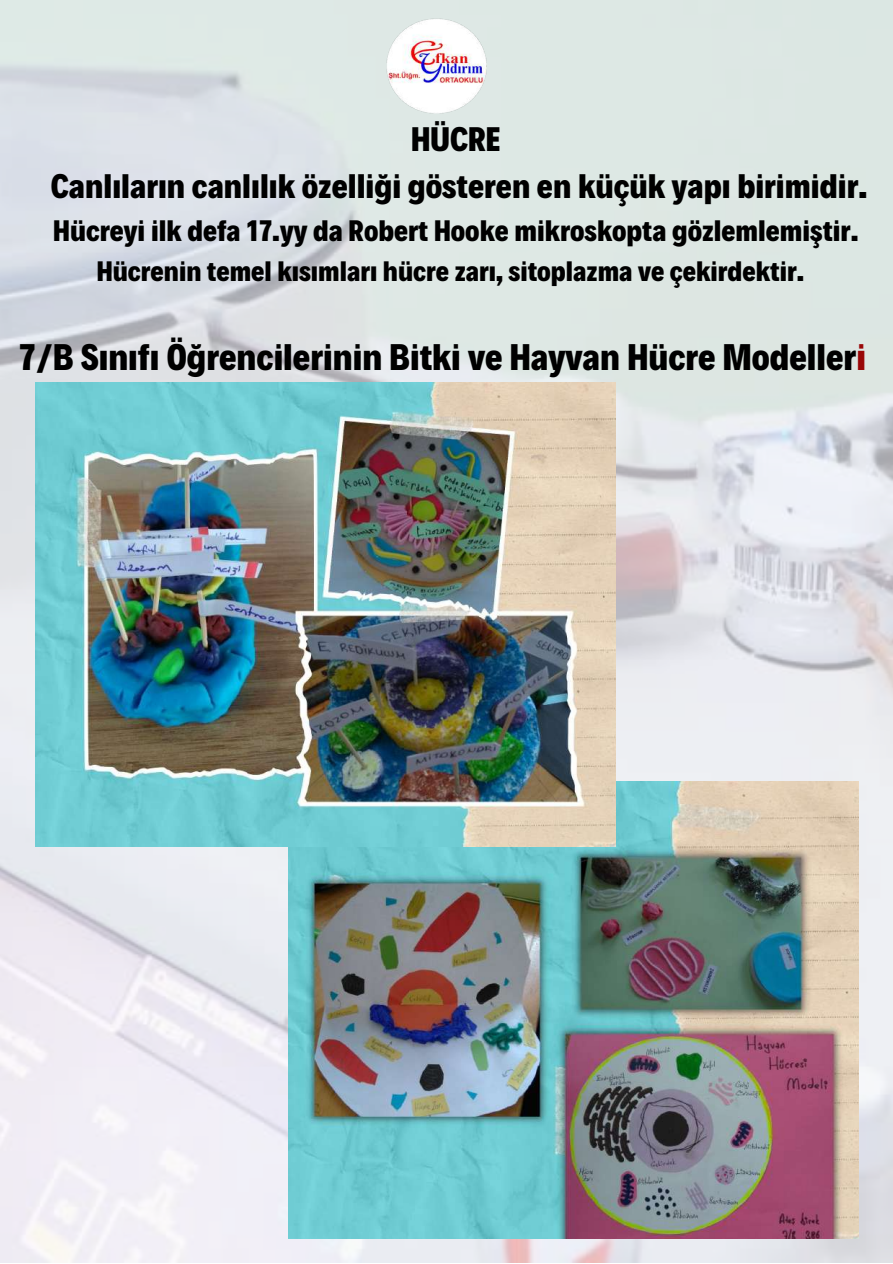
<style>
.page{position:relative;width:893px;height:1264px;background:#fff}
.page>*{position:absolute;margin:0;border:0;box-sizing:border-box;transform-origin:0 0}
.t1{font:800 37.5px "Decalotype";color:#000}
.t2{font:800 34.5px/47.2px "Decalotype";color:#000;text-align:center}
.t3{font:800 30px "Decalotype";color:#000}
.t4{font:800 28.5px "Decalotype";color:#000}
.s1{color:#990707}
</style>
<div class="page">
<img style="left:0;top:0;width:892px;height:1262px">
<img style="left:386px;top:15px;width:101px;height:102px;border-radius:50%">
<img style="left:288px;top:781px;width:570px;height:456px">
<img style="left:35px;top:382px;width:580px;height:465px">
<p class="t2" style="left:51px;top:113px;width:818px">HÜCRE<br>Canlıların canlılık özelliği gösteren en küçük yapı birimidir.</p>
<p class="t3" style="left:53px;top:210px;width:806px">Hücreyi ilk defa 17.yy da Robert Hooke mikroskopta gözlemlemiştir.</p>
<p class="t4" style="left:97px;top:252px;width:709px">Hücrenin temel kısımları hücre zarı, sitoplazma ve çekirdektir.</p>
<p class="t1" style="left:19px;top:332px;width:844px">7/B Sınıfı Öğrencilerinin Bitki ve Hayvan Hücre Modeller<span class="s1">i</span></p>
</div>
